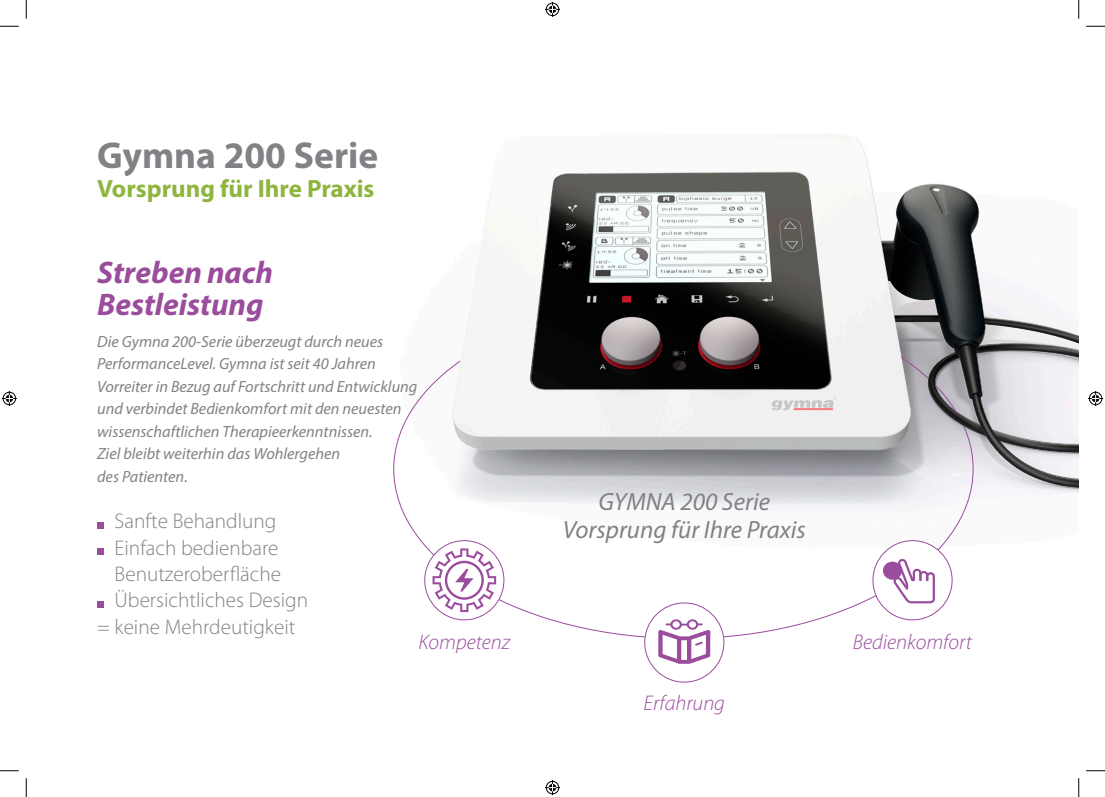
<style>
.page{position:relative;width:1105px;height:797px;background:#fff}
.page>*{position:absolute;margin:0;border:0;box-sizing:border-box;transform-origin:0 0}
.Titre_page{font:700 37.5px "Myriad Pro";color:#808285}
.Titre_page-2{font:italic 700 31.25px/32.5px "Myriad Pro";color:#9a4c9d}
.body_texte{font:italic 25px/28.8px "Myriad Pro";color:#808285;text-align:center}
.inter_titre{font:700 25px "Myriad Pro";color:#8eb63e}
.body_texte-2{font:300 21.25px/26.2px "Myriad Pro";color:#808285}
.body_texte-3{font:italic 300 21.25px "Myriad Pro";color:#9a4c9d}
.body_texte-4{font:italic 16.25px/22.5px "Myriad Pro";color:#808285}
</style>
<div class="page">
<img style="left:393px;top:139px;width:686px;height:420px">
<svg style="left:425px;top:540px;width:79px;height:80px"></svg>
<div style="left:424px;top:540px;width:80px;height:80px;border:1px solid #9a4c9d;border-radius:50%"></div>
<div style="left:644px;top:602px;width:80px;height:80px;border:1px solid #9a4c9d;border-radius:50%"></div>
<div style="left:873px;top:540px;width:79px;height:80px;background:#fff;border-radius:50%"></div>
<div style="left:872px;top:540px;width:80px;height:80px;border:1px solid #9a4c9d;border-radius:50%"></div>
<svg style="left:658px;top:619px;width:52px;height:44px"></svg>
<svg style="left:883px;top:559px;width:52px;height:44px"></svg>
<svg style="left:432px;top:548px;width:64px;height:64px"></svg>
<svg style="left:97px;top:522px;width:6px;height:6px"></svg>
<svg style="left:97px;top:548px;width:6px;height:6px"></svg>
<svg style="left:97px;top:601px;width:6px;height:6px"></svg>
<svg style="left:0;top:25px;width:19px;height:2px"></svg>
<svg style="left:1086px;top:25px;width:19px;height:2px"></svg>
<svg style="left:0;top:770px;width:19px;height:1px"></svg>
<svg style="left:1086px;top:770px;width:19px;height:1px"></svg>
<svg style="left:25px;top:0;width:2px;height:19px"></svg>
<svg style="left:25px;top:778px;width:2px;height:19px"></svg>
<svg style="left:1078px;top:0;width:1px;height:19px"></svg>
<svg style="left:1078px;top:778px;width:1px;height:19px"></svg>
<svg style="left:545px;top:2px;width:15px;height:15px"></svg>
<svg style="left:545px;top:780px;width:15px;height:15px"></svg>
<svg style="left:2px;top:391px;width:15px;height:15px"></svg>
<svg style="left:1088px;top:391px;width:15px;height:15px"></svg>
<p class="Titre_page" style="left:97px;top:131px;width:283px">Gymna 200 Serie</p>
<p class="inter_titre" style="left:97px;top:172px;width:279px">Vorsprung für Ihre Praxis</p>
<p class="Titre_page-2" style="left:97px;top:255px;width:177px">Streben nach<br>Bestleistung</p>
<p class="body_texte-4" style="left:97px;top:330px;width:322px">Die Gymna 200-Serie überzeugt durch neues PerformanceLevel. Gymna ist seit 40 Jahren Vorreiter in Bezug auf Fortschritt und Entwicklung und verbindet Bedienkomfort mit den neuesten wissenschaftlichen Therapieerkenntnissen.</p>
<p class="body_texte-4" style="left:97px;top:442px;width:245px">Ziel bleibt weiterhin das Wohlergehen</p>
<p class="body_texte-4" style="left:97px;top:465px;width:92px">des Patienten.</p>
<p class="body_texte-2" style="left:115px;top:508px;width:163px">Sanfte Behandlung</p>
<p class="body_texte-2" style="left:115px;top:534px;width:168px">Einfach bedienbare<br>Benutzeroberfläche</p>
<p class="body_texte-2" style="left:97px;top:587px;width:212px;text-indent:18px">Übersichtliches Design = keine Mehrdeutigkeit</p>
<p class="body_texte-3" style="left:418px;top:630px;width:93px">Kompetenz</p>
<p class="body_texte" style="left:563px;top:486px;width:244px">GYMNA 200 Serie<br>Vorsprung für Ihre Praxis</p>
<p class="body_texte-3" style="left:644px;top:691px;width:83px">Erfahrung</p>
<p class="body_texte-3" style="left:853px;top:630px;width:121px">Bedienkomfort</p>
</div>
